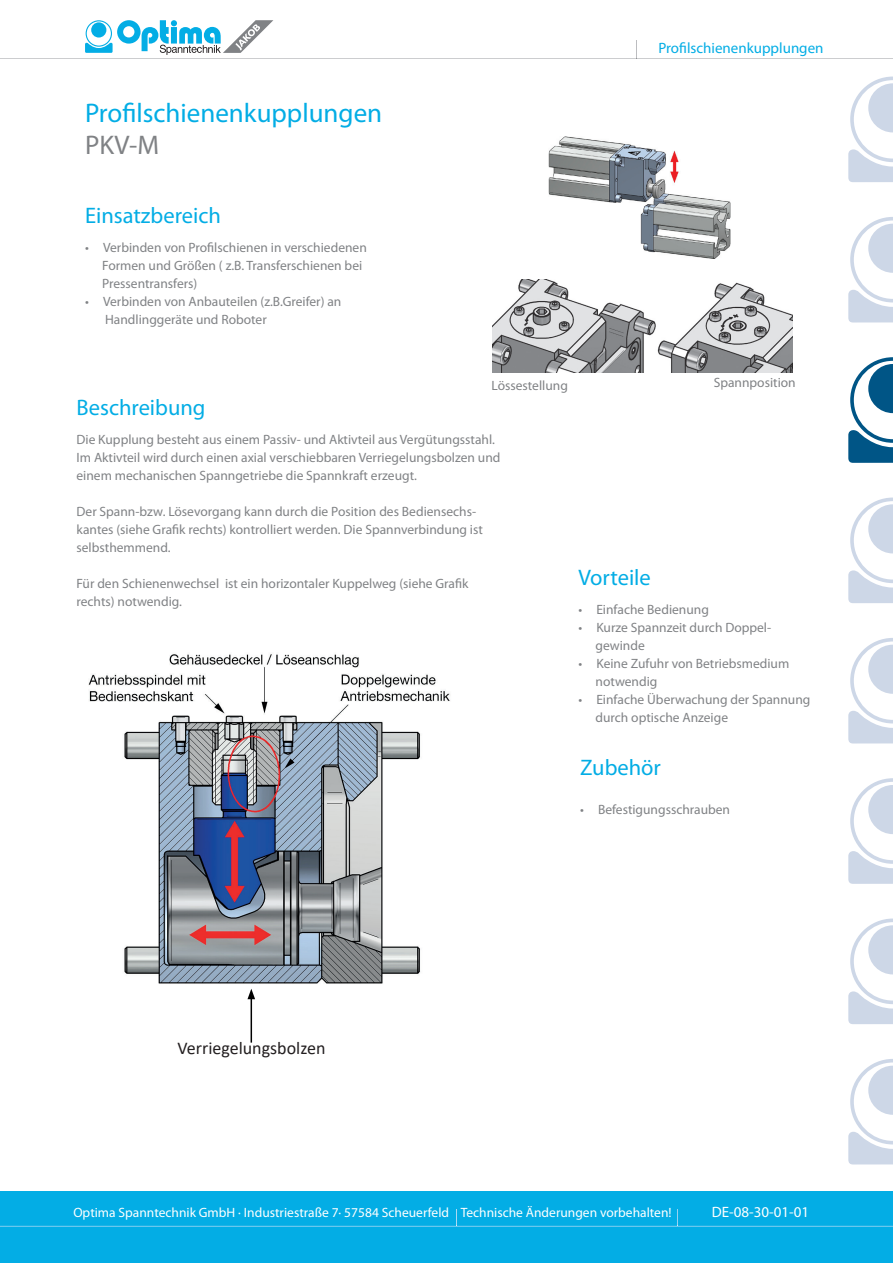
<style>
.page{position:relative;width:893px;height:1263px;background:#fff}
.page>*{position:absolute;margin:0;border:0;box-sizing:border-box;transform-origin:0 0}
.t1{font:27px "Myriad Pro";color:#03ade5}
.t2{font:27px "Myriad Pro";color:#808285}
.t3{font:22.5px "Myriad Pro";color:#03ade5}
.t4{font:18px "Calibri";color:#231f20}
.t5{font:15px "Myriad Pro";color:#03ade5}
.t6{font:15px "Myriad Pro";color:#fff}
.t7{font:13.5px/18px "Myriad Pro";color:#808285}
.t8{font:13.5px "Myriad Pro";color:#fff}
</style>
<div class="page">
<svg style="left:848px;top:217px;width:45px;height:105px"></svg>
<svg style="left:848px;top:77px;width:45px;height:105px"></svg>
<svg style="left:848px;top:357px;width:45px;height:106px"></svg>
<svg style="left:848px;top:497px;width:45px;height:106px"></svg>
<svg style="left:848px;top:638px;width:45px;height:105px"></svg>
<svg style="left:848px;top:778px;width:45px;height:106px"></svg>
<svg style="left:848px;top:918px;width:45px;height:106px"></svg>
<svg style="left:848px;top:1059px;width:45px;height:105px"></svg>
<svg style="left:0;top:20px;width:893px;height:39px"></svg>
<div style="left:0;top:1191px;width:893px;height:72px;background:#03ade5"></div>
<svg style="left:0;top:1209px;width:893px;height:18px"></svg>
<img style="left:88px;top:654px;width:362px;height:346px">
<img style="left:492px;top:280px;width:300px;height:92px">
<img style="left:548px;top:136px;width:182px;height:122px">
<hr style="left:251px;top:997px;width:1px;height:45px;background:#000">
<svg style="left:247px;top:989px;width:8px;height:10px"></svg>
<h1 class="t1" style="left:85px;top:96px;width:299px">Profilschienenkupplungen</h1>
<h1 class="t2" style="left:85px;top:128px;width:76px">PKV-M</h1>
<h2 class="t3" style="left:85px;top:202px;width:137px">Einsatzbereich</h2>
<p class="t7" style="left:102px;top:238px;width:266px;text-indent:-17px">• Verbinden von Profilschienen in verschiedenen<br>Formen und Größen ( z.B. Transferschienen bei<br>Pressentransfers)</p>
<p class="t7" style="left:105px;top:292px;width:238px;text-indent:-20px">• Verbinden von Anbauteilen (z.B.Greifer) an<br>Handlinggeräte und Roboter</p>
<p class="t5" style="left:658px;top:39px;width:167px">Profilschienenkupplungen</p>
<p class="t7" style="left:491px;top:376px;width:78px">Lössestellung</p>
<p class="t7" style="left:714px;top:373px;width:83px">Spannposition</p>
<h2 class="t3" style="left:77px;top:394px;width:130px">Beschreibung</h2>
<p class="t7" style="left:77px;top:430px;width:425px">Die Kupplung besteht aus einem Passiv- und Aktivteil aus Vergütungsstahl.<br>Im Aktivteil wird durch einen axial verschiebbaren Verriegelungsbolzen und einem mechanischen Spanngetriebe die Spannkraft erzeugt.</p>
<p class="t7" style="left:77px;top:502px;width:408px">Der Spann-bzw. Lösevorgang kann durch die Position des Bediensechs&shy;kantes (siehe Grafik rechts) kontrolliert werden. Die Spannverbindung ist selbsthemmend.</p>
<p class="t7" style="left:77px;top:574px;width:393px">Für den Schienenwechsel ist ein horizontaler Kuppelweg (siehe Grafik rechts) notwendig.</p>
<h2 class="t3" style="left:578px;top:564px;width:74px">Vorteile</h2>
<p class="t7" style="left:578px;top:600px;width:132px">• Einfache Bedienung</p>
<p class="t7" style="left:595px;top:618px;width:177px;text-indent:-17px">• Kurze Spannzeit durch Doppel&shy;gewinde</p>
<p class="t7" style="left:595px;top:654px;width:195px;text-indent:-17px">• Keine Zufuhr von Betriebsmedium notwendig</p>
<p class="t7" style="left:595px;top:690px;width:216px;text-indent:-17px">• Einfache Überwachung der Spannung durch optische Anzeige</p>
<h2 class="t3" style="left:580px;top:754px;width:82px">Zubehör</h2>
<p class="t7" style="left:580px;top:800px;width:152px">• Befestigungsschrauben</p>
<h3 class="t4" style="left:178px;top:1036px;width:149px">Verriegelungsbolzen</h3>
<p class="t8" style="left:73px;top:1204px;width:600px">Optima Spanntechnik GmbH · Industriestraße 7· 57584 Scheuerfeld Technische Änderungen vorbehalten!</p>
<p class="t6" style="left:712px;top:1203px;width:99px">DE-08-30-01-01</p>
</div>
